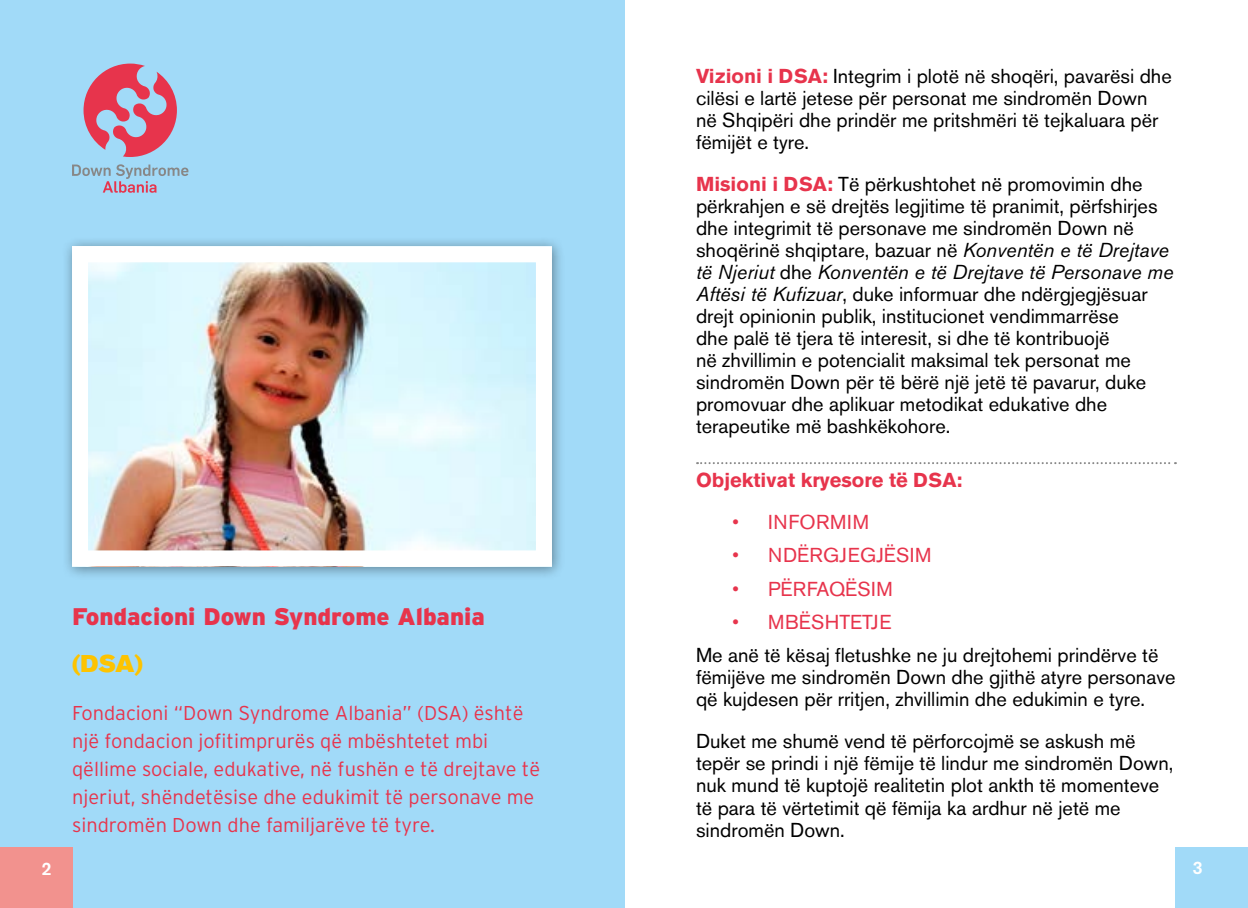
<style>
.page{position:relative;width:1248px;height:908px;background:#fff}
.page>*{position:absolute;margin:0;border:0;box-sizing:border-box;transform-origin:0 0}
.t1{font:900 24px "Interstate Mono";color:#e7344c}
.t2{font:24px "Akzidenz Grotesk BE Super";color:#fdc300}
.t3{font:20px/22px "Akzidenz Grotesk BE";color:#000}
.t4{font:300 20px/28px "Interstate";color:#e7344c}
.t5{font:700 20px "Akzidenz Grotesk BE";color:#e7344c}
.t6{font:20px "Akzidenz Grotesk BE";letter-spacing:.02em;color:#e7344c}
.t7{font:20px "Akzidenz Grotesk BE";color:#e7344c}
.t8{font:20px "Akzidenz Grotesk BE";letter-spacing:.04em;color:#e7344c}
.t9{font:500 18px "Akzidenz Grotesk BE";color:#fff}
.s1{font-weight:700;color:#e7344c}
.s2{font-style:italic}
.s3{font-family:"Arial"}
.s4{font-family:"Arial";color:#e7344c}
.s5{color:#e7344c}
</style>
<div class="page">
<div style="left:0;top:0;width:624px;height:907px;background:#a1daf8"></div>
<svg style="left:697px;top:462px;width:478px;height:2px"></svg>
<svg style="left:72px;top:164px;width:116px;height:29px"></svg>
<svg style="left:83px;top:64px;width:94px;height:93px"></svg>
<div style="left:62px;top:237px;width:503px;height:342px;background:#000;opacity:.4"></div>
<img style="left:89px;top:263px;width:446px;height:286px">
<div style="left:72px;top:246px;width:480px;height:320px;border:16px solid #fff"></div>
<div style="left:1175px;top:847px;width:72px;height:60px;background:#a1daf8"></div>
<div style="left:0;top:847px;width:72px;height:60px;background:#f2928e"></div>
<p class="t1" style="left:72px;top:603px;width:414px">Fondacioni Down Syndrome Albania</p>
<p class="t2" style="left:72px;top:649px;width:72px">(DSA)</p>
<p class="t4" style="left:72px;top:698px;width:469px">Fondacioni “Down Syndrome Albania” (DSA) është një fondacion jofitimprurës që mbështetet mbi qëllime sociale, edukative, në fushën e të drejtave të njeriut, shëndetësise dhe edukimit të personave me sindromën Down dhe familjarëve të tyre.</p>
<p class="t3" style="left:696px;top:65px;width:477px"><span class="s1">Vizioni i DSA:</span> Integrim i plotë në shoqëri, pavarësi dhe cilësi e lartë jetese për personat me sindromën Down në Shqipëri dhe prindër me pritshmëri të tejkaluara për fëmijët e tyre.</p>
<p class="t3" style="left:696px;top:173px;width:479px"><span class="s1">Misioni i DSA:</span> Të përkushtohet në promovimin dhe përkrahjen e së drejtës legjitime të pranimit, përfshirjes dhe integrimit të personave me sindromën Down në shoqërinë shqiptare, bazuar në <span class="s2">Konventën e të Drejtave të Njeriut</span> dhe <span class="s2">Konventën e të Drejtave të Personave me Aftësi të Kufizuar</span>, duke informuar dhe ndërgjegjësuar drejt opinionin publik, institucionet vendimmarrëse<br>dhe palë të tjera të interesit, si dhe të kontribuojë<br>në zhvillimin e potencialit maksimal tek personat me sindromën Down për të bërë një jetë të pavarur, duke promovuar dhe aplikuar metodikat edukative dhe terapeutike më bashkëkohore.</p>
<p class="t5" style="left:696px;top:468px;width:268px">Objektivat kryesore të DSA:</p>
<p class="t8" style="left:732px;top:509px;width:138px"><span class="s3">•</span> INFORMIM</p>
<p class="t6" style="left:732px;top:543px;width:201px"><span class="s3">•</span> NDËRGJEGJËSIM</p>
<p class="t7" style="left:732px;top:576px;width:162px"><span class="s3">•</span> PËRFAQËSIM</p>
<p class="t3" style="left:696px;top:605px;width:464px;line-height:33.4px;text-indent:36px"><span class="s4">•</span> <span class="s5">MBËSHTETJE<br></span>Me anë të kësaj fletushke ne ju drejtohemi prindërve të</p>
<p class="t3" style="left:696px;top:666px;width:481px">fëmijëve me sindromën Down dhe gjithë atyre personave që kujdesen për rritjen, zhvillimin dhe edukimin e tyre.</p>
<p class="t3" style="left:696px;top:730px;width:479px">Duket me shumë vend të përforcojmë se askush më tepër se prindi i një fëmije të lindur me sindromën Down, nuk mund të kuptojë realitetin plot ankth të momenteve të para të vërtetimit që fëmija ka ardhur në jetë me sindromën Down.</p>
<p class="t9" style="left:41px;top:857px;width:12px">2</p>
<p class="t9" style="left:1192px;top:855px;width:12px">3</p>
</div>
